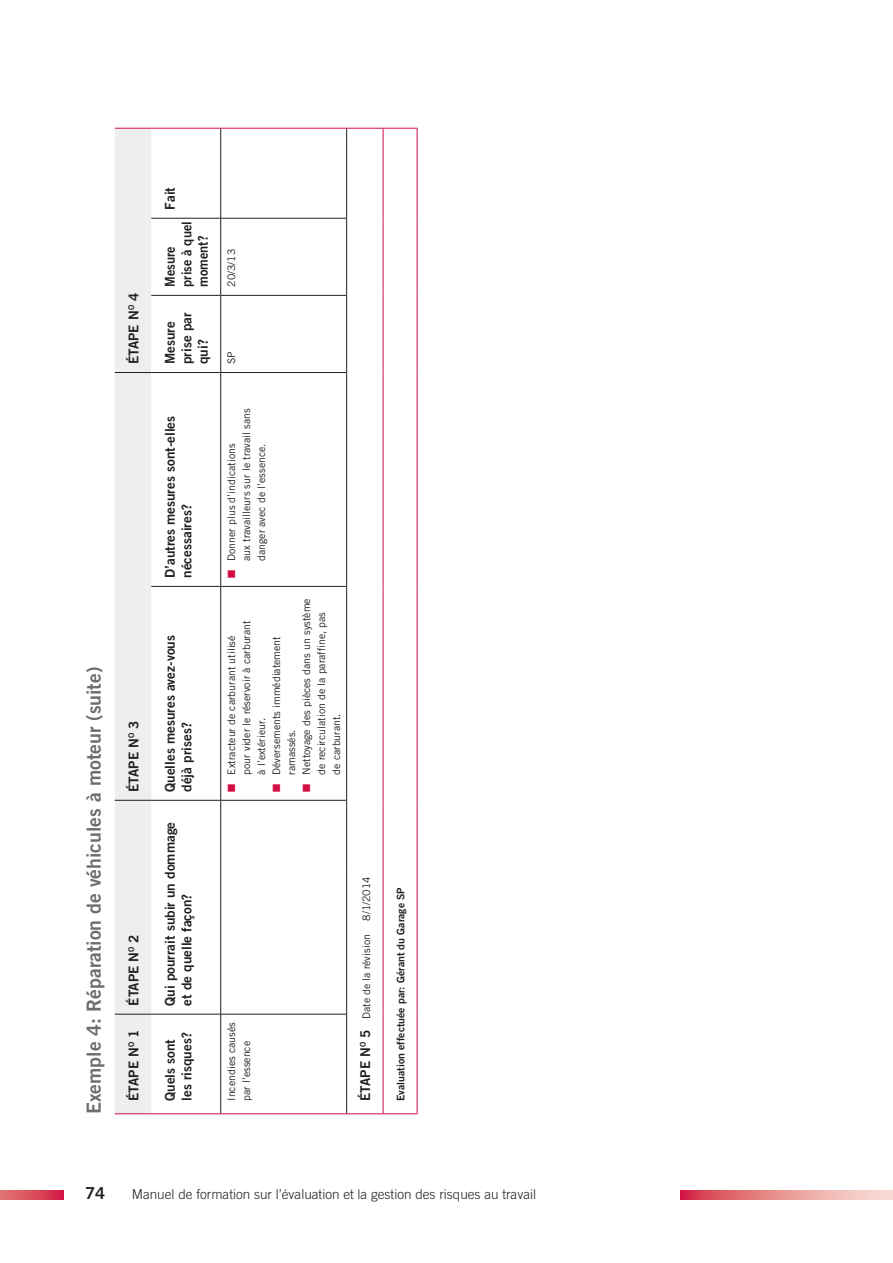
<style>
.page{position:relative;width:893px;height:1263px;background:#fff}
.page>*{position:absolute;margin:0;border:0;box-sizing:border-box;transform-origin:0 0}
.Titre_tab_fin{font:19.5px "Trade Gothic Bold Two";color:#6c6d70}
.t1{font:16.5px "Trade Gothic Bold Two";color:#231f20}
.tab_tête{font:13.5px/16.5px "Trade Gothic Bold Two";color:#231f20}
.t2{font:300 13.5px "Trade Gothic";color:#231f20}
.tab_tête-2{font:13.5px/16.5px "Trade Gothic Bold Two";color:#231f20;scale:.95 1}
.box_crt{font:10.5px/15px "Trade Gothic";color:#231f20}
.tab_crt{font:10.5px "Trade Gothic";color:#231f20}
.box_crt-2{font:10.5px "Trade Gothic Bold Two";color:#231f20}
.s1{color:#d20d44}
.s2{font-family:"Trade Gothic Bold Two";font-size:13.5px}
</style>
<div class="page">
<svg style="left:0;top:1191px;width:64px;height:8px"></svg>
<svg style="left:680px;top:1191px;width:213px;height:8px"></svg>
<hr style="left:221px;top:1113px;width:126px;height:1px;background:#d20d44">
<hr style="left:221px;top:128px;width:126px;height:1px;background:#d20d44">
<hr style="left:347px;top:1113px;width:36px;height:1px;background:#d20d44">
<hr style="left:347px;top:128px;width:36px;height:1px;background:#d20d44">
<hr style="left:383px;top:1113px;width:34px;height:1px;background:#d20d44">
<hr style="left:383px;top:128px;width:34px;height:1px;background:#d20d44">
<svg style="left:417px;top:1101px;width:1px;height:13px"></svg>
<hr style="left:417px;top:1014px;width:1px;height:87px;background:#d20d44">
<hr style="left:417px;top:871px;width:1px;height:143px;background:#d20d44">
<hr style="left:417px;top:800px;width:1px;height:71px;background:#d20d44">
<hr style="left:417px;top:586px;width:1px;height:214px;background:#d20d44">
<hr style="left:417px;top:372px;width:1px;height:214px;background:#d20d44">
<hr style="left:417px;top:295px;width:1px;height:77px;background:#d20d44">
<hr style="left:417px;top:218px;width:1px;height:77px;background:#d20d44">
<hr style="left:417px;top:141px;width:1px;height:77px;background:#d20d44">
<svg style="left:417px;top:128px;width:1px;height:13px"></svg>
<hr style="left:164px;top:1113px;width:57px;height:1px;background:#d20d44">
<hr style="left:164px;top:128px;width:57px;height:1px;background:#d20d44">
<svg style="left:383px;top:1101px;width:1px;height:13px"></svg>
<hr style="left:383px;top:1014px;width:1px;height:87px;background:#d20d44">
<hr style="left:383px;top:871px;width:1px;height:143px;background:#d20d44">
<hr style="left:383px;top:800px;width:1px;height:71px;background:#d20d44">
<hr style="left:383px;top:586px;width:1px;height:214px;background:#d20d44">
<hr style="left:383px;top:372px;width:1px;height:214px;background:#d20d44">
<hr style="left:383px;top:295px;width:1px;height:77px;background:#d20d44">
<hr style="left:383px;top:218px;width:1px;height:77px;background:#d20d44">
<hr style="left:383px;top:141px;width:1px;height:77px;background:#d20d44">
<svg style="left:383px;top:128px;width:1px;height:13px"></svg>
<hr style="left:221px;top:1014px;width:125px;height:1px;background:#231f20">
<hr style="left:221px;top:800px;width:125px;height:1px;background:#231f20">
<hr style="left:221px;top:586px;width:125px;height:1px;background:#231f20">
<hr style="left:221px;top:372px;width:125px;height:1px;background:#231f20">
<hr style="left:221px;top:295px;width:125px;height:1px;background:#231f20">
<hr style="left:221px;top:218px;width:125px;height:1px;background:#231f20">
<svg style="left:346px;top:1101px;width:1px;height:12px"></svg>
<hr style="left:346px;top:1014px;width:1px;height:87px;background:#231f20">
<hr style="left:346px;top:871px;width:1px;height:143px;background:#231f20">
<hr style="left:346px;top:800px;width:1px;height:71px;background:#231f20">
<hr style="left:346px;top:586px;width:1px;height:214px;background:#231f20">
<hr style="left:346px;top:372px;width:1px;height:214px;background:#231f20">
<hr style="left:346px;top:295px;width:1px;height:77px;background:#231f20">
<hr style="left:346px;top:218px;width:1px;height:77px;background:#231f20">
<hr style="left:346px;top:141px;width:1px;height:77px;background:#231f20">
<svg style="left:346px;top:129px;width:1px;height:12px"></svg>
<hr style="left:164px;top:1014px;width:56px;height:1px;background:#231f20">
<hr style="left:164px;top:800px;width:56px;height:1px;background:#231f20">
<hr style="left:164px;top:586px;width:56px;height:1px;background:#231f20">
<hr style="left:164px;top:372px;width:56px;height:1px;background:#231f20">
<hr style="left:164px;top:295px;width:56px;height:1px;background:#231f20">
<hr style="left:164px;top:218px;width:56px;height:1px;background:#231f20">
<svg style="left:220px;top:1101px;width:1px;height:12px"></svg>
<hr style="left:220px;top:1014px;width:1px;height:87px;background:#231f20">
<hr style="left:220px;top:871px;width:1px;height:143px;background:#231f20">
<hr style="left:220px;top:800px;width:1px;height:71px;background:#231f20">
<hr style="left:220px;top:586px;width:1px;height:214px;background:#231f20">
<hr style="left:220px;top:372px;width:1px;height:214px;background:#231f20">
<hr style="left:220px;top:295px;width:1px;height:77px;background:#231f20">
<hr style="left:220px;top:218px;width:1px;height:77px;background:#231f20">
<hr style="left:220px;top:141px;width:1px;height:77px;background:#231f20">
<svg style="left:220px;top:129px;width:1px;height:12px"></svg>
<svg style="left:115px;top:128px;width:49px;height:986px"></svg>
<p class="tab_tête" style="left:125px;top:364px;width:73px;rotate:-90deg">ÉTAPE N<sup>O</sup> 4</p>
<p class="Titre_tab_fin" style="left:82px;top:1114px;width:449px;rotate:-90deg">Exemple 4: Réparation de véhicules à moteur (suite)</p>
<p class="tab_tête" style="left:125px;top:792px;width:73px;rotate:-90deg">ÉTAPE N<sup>O</sup> 3</p>
<p class="tab_tête" style="left:125px;top:1006px;width:73px;rotate:-90deg">ÉTAPE N<sup>O</sup> 2</p>
<p class="tab_tête" style="left:125px;top:1101px;width:73px;rotate:-90deg">ÉTAPE N<sup>O</sup> 1</p>
<p class="tab_tête" style="left:162px;top:210px;width:24px;rotate:-90deg">Fait</p>
<p class="tab_tête-2" style="left:162px;top:287px;width:70px;rotate:-90deg">Mesure prise à quel moment?</p>
<p class="tab_tête" style="left:162px;top:364px;width:53px;rotate:-90deg">Mesure prise par qui?</p>
<p class="tab_crt" style="left:225px;top:287px;width:39px;rotate:-90deg">20/3/13</p>
<p class="tab_crt" style="left:225px;top:364px;width:14px;rotate:-90deg">SP</p>
<p class="tab_tête" style="left:162px;top:578px;width:163px;rotate:-90deg">D’autres mesures sont-elles nécessaires?</p>
<p class="tab_tête" style="left:162px;top:792px;width:158px;rotate:-90deg">Quelles mesures avez-vous déjà prises?</p>
<p class="tab_tête" style="left:162px;top:1006px;width:185px;rotate:-90deg">Qui pourrait subir un dommage et de quelle façon?</p>
<p class="tab_tête" style="left:162px;top:1101px;width:70px;rotate:-90deg">Quels sont les risques?</p>
<p class="box_crt" style="left:224px;top:561px;width:154px;text-indent:-17px;rotate:-90deg"><span class="s1">■</span> Donner plus d’indications<br>aux travailleurs sur le travail sans danger avec de l’essence.</p>
<p class="box_crt" style="left:299px;top:775px;width:178px;text-indent:-17px;rotate:-90deg"><span class="s1">■</span> Nettoyage des pièces dans un système de recirculation de la paraffine, pas de carburant.</p>
<p class="box_crt" style="left:224px;top:775px;width:156px;text-indent:-17px;rotate:-90deg"><span class="s1">■</span> Extracteur de carburant utilisé pour vider le réservoir à carburant à l’extérieur.</p>
<p class="box_crt" style="left:269px;top:775px;width:140px;text-indent:-17px;rotate:-90deg"><span class="s1">■</span> Déversements immédiatement ramassés.</p>
<p class="box_crt" style="left:224px;top:1101px;width:80px;rotate:-90deg">Incendies causés par l’essence</p>
<p class="tab_crt" style="left:360px;top:920px;width:46px;rotate:-90deg">8/1/2014</p>
<p class="box_crt-2" style="left:394px;top:1101px;width:215px;rotate:-90deg">Evaluation effectuée par: Gérant du Garage SP</p>
<p class="tab_crt" style="left:360px;top:1101px;width:168px;rotate:-90deg"><span class="s2">ÉTAPE N</span><sup>O</sup> <span class="s2">5</span> Date de la révision</p>
<h2 class="t1" style="left:85px;top:1183px;width:22px">74</h2>
<p class="t2" style="left:132px;top:1186px;width:406px">Manuel de formation sur l’évaluation et la gestion des risques au travail</p>
</div>
